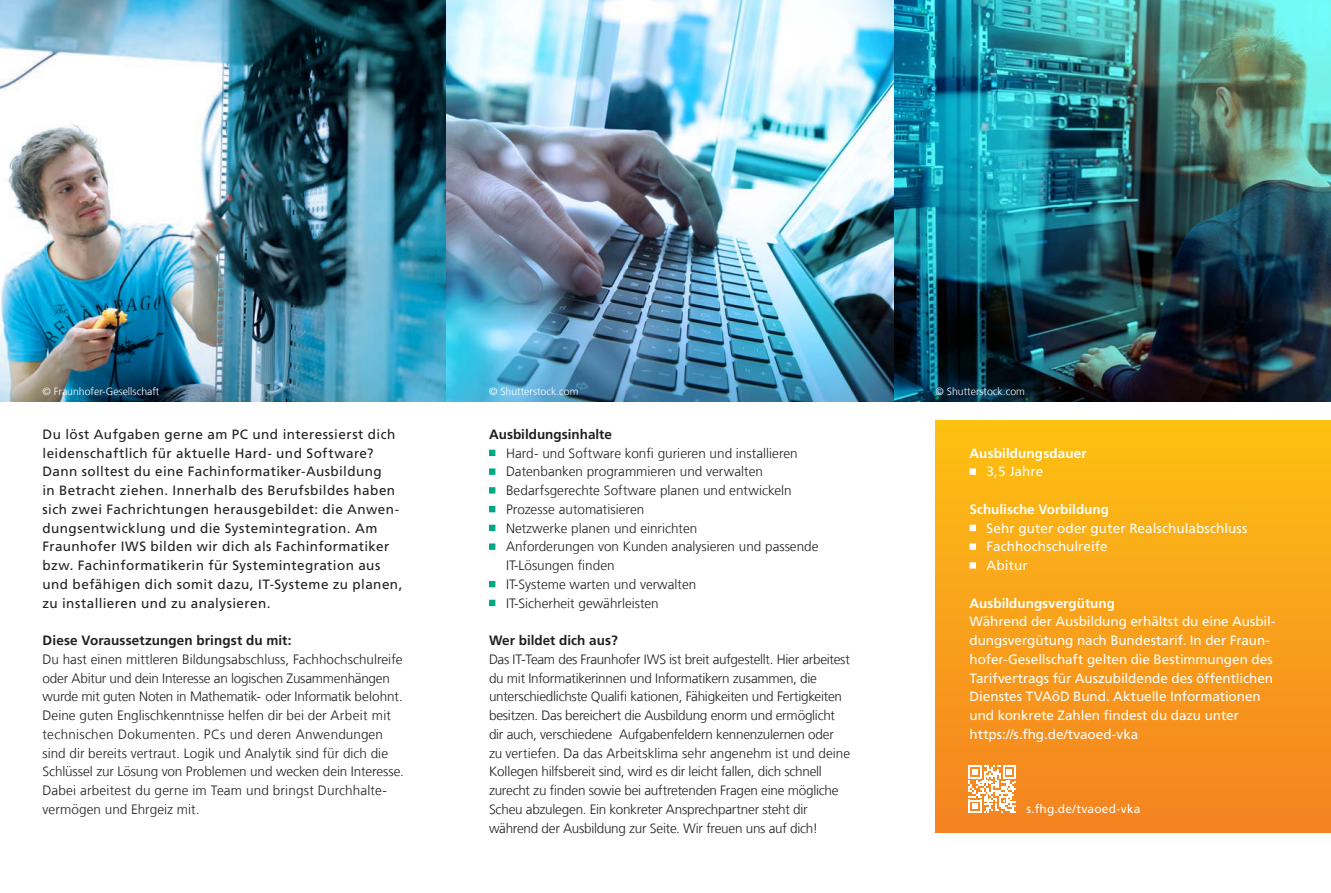
<style>
.page{position:relative;width:1331px;height:893px;background:#fff}
.page>*{position:absolute;margin:0;border:0;box-sizing:border-box;transform-origin:0 0}
.Fliesstext_9_12_5_schwarz{font:300 13.5px/18.8px "Frutiger LT Com";letter-spacing:-.015em;color:#231f20}
.Introtext_9_12_5_schwarz{font:13.5px/18.8px "Frutiger LT Com";letter-spacing:.03em;color:#231f20}
.Aufzaehlung_9_12_5_weiss{font:13.5px/18.8px "Frutiger LT Com";color:#fff}
.Aufzaehlung_9_12_5_schwarz{font:300 13.5px/18.8px "Frutiger LT Com";color:#231f20}
.Fliesstext_9_12_5_weiss{font:700 13.5px "Frutiger LT Com";color:#fff}
.Fliesstext_9_12_5_schwarz-2{font:700 13.5px "Frutiger LT Com";color:#231f20}
.t1{font:300 13.5px "Frutiger LT Com";color:#fff}
.Fließtext_Frutiger45Light_9_14_LW0{font:700 13.5px "Frutiger LT Com";color:#231f20}
.Infokasten_klein_Fliesstext_8_12_5_schwa{font:12px "Frutiger LT Com";letter-spacing:.015em;color:#fff}
.t2{font:300 10.5px "Frutiger LT Com";color:#fff}
.s1{font-weight:700}
</style>
<div class="page">
<img style="left:0;top:0;width:1331px;height:401px">
<svg style="left:489px;top:450px;width:7px;height:6px"></svg>
<svg style="left:489px;top:468px;width:7px;height:7px"></svg>
<svg style="left:489px;top:487px;width:7px;height:7px"></svg>
<svg style="left:489px;top:506px;width:7px;height:6px"></svg>
<svg style="left:489px;top:525px;width:7px;height:6px"></svg>
<svg style="left:489px;top:543px;width:7px;height:7px"></svg>
<svg style="left:489px;top:581px;width:7px;height:6px"></svg>
<svg style="left:489px;top:600px;width:7px;height:6px"></svg>
<div style="left:935px;top:420px;width:396px;height:413px;background:linear-gradient(to bottom,#fdc113,#f48122)"></div>
<div style="left:969px;top:468px;width:319px;height:7px;background:#fcb914"></div>
<div style="left:969px;top:525px;width:319px;height:6px;background:#fbb017"></div>
<div style="left:969px;top:543px;width:319px;height:7px;background:#faad19"></div>
<div style="left:969px;top:562px;width:319px;height:7px;background:#faaa1a"></div>
<svg style="left:968px;top:765px;width:48px;height:48px"></svg>
<p class="t1" style="left:508px;top:382px;width:115px">© shutterstock.com</p>
<p class="t2" style="left:43px;top:385px;width:118px">© Fraunhofer-Gesellschaft</p>
<p class="t2" style="left:489px;top:385px;width:91px">© Shutterstock.com</p>
<p class="t2" style="left:935px;top:385px;width:91px">© Shutterstock.com</p>
<p class="Introtext_9_12_5_schwarz" style="left:43px;top:425px;width:361px">Du löst Aufgaben gerne am PC und interessierst dich leidenschaftlich für aktuelle Hard- und Software?<br>Dann solltest du eine Fachinformatiker-Ausbildung<br>in Betracht ziehen. Innerhalb des Berufsbildes haben sich zwei Fachrichtungen herausgebildet: die Anwen&shy;dungsentwicklung und die Systemintegration. Am Fraunhofer IWS bilden wir dich als Fachinformatiker bzw. Fachinformatikerin für Systemintegration aus und befähigen dich somit dazu, IT-Systeme zu planen, zu installieren und zu analysieren.</p>
<p class="Fliesstext_9_12_5_schwarz" style="left:43px;top:631px;width:363px"><span class="s1">Diese Voraussetzungen bringst du mit:<br></span>Du hast einen mittleren Bildungsabschluss, Fachhochschulreife oder Abitur und dein Interesse an logischen Zusammenhängen wurde mit guten Noten in Mathematik- oder Informatik belohnt.<br>Deine guten Englischkenntnisse helfen dir bei der Arbeit mit technischen Dokumenten. PCs und deren Anwendungen sind dir bereits vertraut. Logik und Analytik sind für dich die Schlüssel zur Lösung von Problemen und wecken dein Interesse.<br>Dabei arbeitest du gerne im Team und bringst Durchhalte&shy;vermögen und Ehrgeiz mit.</p>
<p class="Fliesstext_9_12_5_schwarz-2" style="left:489px;top:426px;width:124px">Ausbildungsinhalte</p>
<p class="Aufzaehlung_9_12_5_schwarz" style="left:506px;top:444px;width:293px">Hard- und Software konfi gurieren und installieren</p>
<p class="Aufzaehlung_9_12_5_schwarz" style="left:506px;top:462px;width:258px">Datenbanken programmieren und verwalten</p>
<p class="Aufzaehlung_9_12_5_schwarz" style="left:506px;top:481px;width:287px">Bedarfsgerechte Software planen und entwickeln</p>
<p class="Aufzaehlung_9_12_5_schwarz" style="left:506px;top:500px;width:140px">Prozesse automatisieren</p>
<p class="Aufzaehlung_9_12_5_schwarz" style="left:506px;top:519px;width:193px">Netzwerke planen und einrichten</p>
<p class="Aufzaehlung_9_12_5_schwarz" style="left:506px;top:537px;width:314px">Anforderungen von Kunden analysieren und passende<br>IT-Lösungen finden</p>
<p class="Aufzaehlung_9_12_5_schwarz" style="left:506px;top:575px;width:192px">IT-Systeme warten und verwalten</p>
<p class="Aufzaehlung_9_12_5_schwarz" style="left:506px;top:594px;width:154px">IT-Sicherheit gewährleisten</p>
<p class="Fließtext_Frutiger45Light_9_14_LW0" style="left:489px;top:632px;width:130px">Wer bildet dich aus?</p>
<p class="Fliesstext_9_12_5_schwarz" style="left:489px;top:650px;width:363px">Das IT-Team des Fraunhofer IWS ist breit aufgestellt. Hier arbeitest du mit Informatikerinnen und Informatikern zusammen, die unterschiedlichste Qualifi kationen, Fähigkeiten und Fertigkeiten besitzen. Das bereichert die Ausbildung enorm und ermöglicht dir auch, verschiedene Aufgabenfeldern kennenzulernen oder zu vertiefen. Da das Arbeitsklima sehr angenehm ist und deine Kollegen hilfsbereit sind, wird es dir leicht fallen, dich schnell zurecht zu finden sowie bei auftretenden Fragen eine mögliche Scheu abzulegen. Ein konkreter Ansprechpartner steht dir während der Ausbildung zur Seite. Wir freuen uns auf dich!</p>
<p class="Fliesstext_9_12_5_weiss" style="left:969px;top:445px;width:119px">Ausbildungsdauer</p>
<p class="Aufzaehlung_9_12_5_weiss" style="left:986px;top:462px;width:58px">3,5 Jahre</p>
<p class="Fliesstext_9_12_5_weiss" style="left:969px;top:501px;width:141px">Schulische Vorbildung</p>
<p class="Aufzaehlung_9_12_5_weiss" style="left:986px;top:519px;width:262px">Sehr guter oder guter Realschulabschluss</p>
<p class="Aufzaehlung_9_12_5_weiss" style="left:986px;top:537px;width:123px">Fachhochschulreife</p>
<p class="Aufzaehlung_9_12_5_weiss" style="left:986px;top:556px;width:43px">Abitur</p>
<p class="Fliesstext_9_12_5_weiss" style="left:969px;top:595px;width:147px">Ausbildungsvergütung</p>
<p class="Aufzaehlung_9_12_5_weiss" style="left:969px;top:612px;width:308px">Während der Ausbildung erhältst du eine Ausbil&shy;dungsvergütung nach Bundestarif. In der Fraun&shy;hofer-Gesellschaft gelten die Bestimmungen des Tarifvertrags für Auszubildende des öffentlichen Dienstes TVAöD Bund. Aktuelle Informationen und konkrete Zahlen findest du dazu unter https://s.fhg.de/tvaoed-vka</p>
<p class="Infokasten_klein_Fliesstext_8_12_5_schwa" style="left:1026px;top:802px;width:115px">s.fhg.de/tvaoed-vka</p>
</div>
